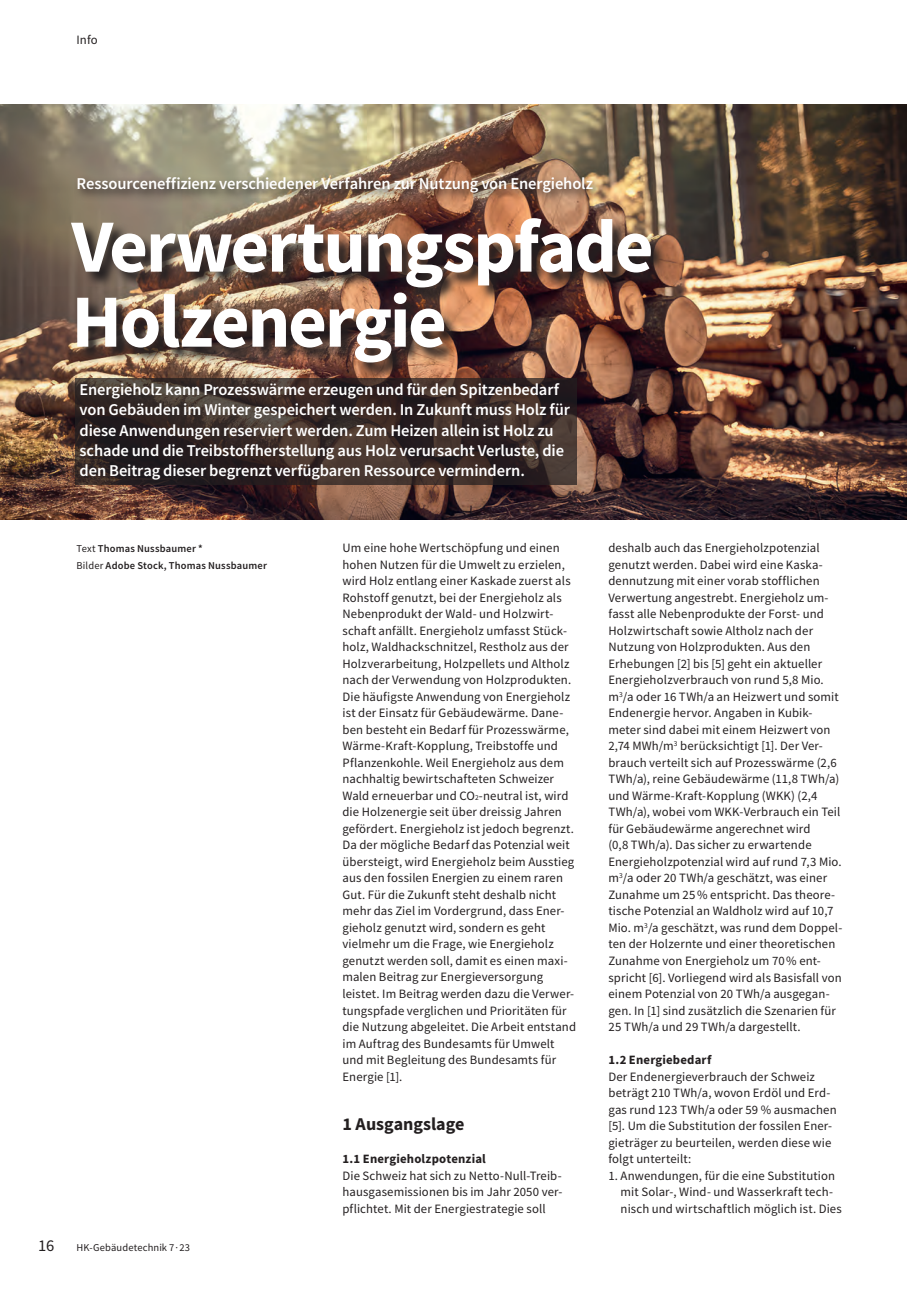
<style>
.page{position:relative;width:919px;height:1289px;background:#fff}
.page>*{position:absolute;margin:0;border:0;box-sizing:border-box;transform-origin:0 0}
.t1{font:700 75px/75px "Source Sans Pro";letter-spacing:-.03em;color:#fff}
.t2{font:700 18px "Source Sans Pro";color:#231f20}
.t3{font:600 16.5px/20.2px "Source Sans Pro";letter-spacing:-.01em;color:#fff}
.t4{font:16.5px "Source Sans Pro";color:#231f20}
.t5{font:12.75px/16.5px "Source Sans Pro";letter-spacing:.01em;color:#231f20}
.t6{font:700 12.75px "Source Sans Pro";letter-spacing:.015em;color:#231f20}
.t7{font:600 10.5px/16.5px "Source Sans Pro";letter-spacing:.02em;color:#231f20}
.t8{font:10.5px "Source Sans Pro";letter-spacing:.01em;color:#231f20}
.s1{font-size:7.35px}
.s2{font-weight:400}
</style>
<div class="page">
<img style="left:0;top:104px;width:906px;height:415px">
<img style="left:74px;top:173px;width:530px;height:32px">
<img style="left:72px;top:219px;width:595px;height:160px">
<svg style="left:75px;top:378px;width:501px;height:106px;background:#372a27"></svg>
<p class="t5" style="left:77px;top:31px;width:23px">Info</p>
<p class="t3" style="left:77px;top:173px;width:518px">Ressourceneffizienz verschiedener Verfahren zur Nutzung von Energieholz</p>
<h1 class="t1" style="left:71px;top:208px;width:583px">Verwertungspfade<br>Holzenergie</h1>
<p class="t3" style="left:80px;top:379px;width:492px">Energieholz kann Prozesswärme erzeugen und für den Spitzenbedarf von Gebäuden im Winter gespeichert werden. In Zukunft muss Holz für diese Anwendungen reserviert werden. Zum Heizen allein ist Holz zu schade und die Treibstoffherstellung aus Holz verursacht Verluste, die den Beitrag dieser begrenzt verfügbaren Ressource vermindern.</p>
<p class="t5" style="left:342px;top:539px;width:235px">Um eine hohe Wertschöpfung und einen hohen Nutzen für die Umwelt zu erzielen, wird Holz entlang einer Kaskade zuerst als Rohstoff genutzt, bei der Energieholz als Nebenprodukt der Wald- und Holzwirt&shy;schaft anfällt. Energieholz umfasst Stück&shy;holz, Waldhackschnitzel, Restholz aus der Holzverarbeitung, Holzpellets und Altholz nach der Verwendung von Holzprodukten.<br>Die häufigste Anwendung von Energieholz ist der Einsatz für Gebäudewärme. Dane&shy;ben besteht ein Bedarf für Prozesswärme, Wärme-Kraft-Kopplung, Treibstoffe und Pflanzenkohle. Weil Energieholz aus dem nachhaltig bewirtschafteten Schweizer Wald erneuerbar und CO<span class="s1">2</span>-neutral ist, wird die Holzenergie seit über dreissig Jahren gefördert. Energieholz ist jedoch begrenzt.<br>Da der mögliche Bedarf das Potenzial weit übersteigt, wird Energieholz beim Ausstieg aus den fossilen Energien zu einem raren Gut. Für die Zukunft steht deshalb nicht mehr das Ziel im Vordergrund, dass Ener&shy;gieholz genutzt wird, sondern es geht vielmehr um die Frage, wie Energieholz genutzt werden soll, damit es einen maxi&shy;malen Beitrag zur Energieversorgung leistet. Im Beitrag werden dazu die Verwer&shy;tungspfade verglichen und Prioritäten für die Nutzung abgeleitet. Die Arbeit entstand im Auftrag des Bundesamts für Umwelt und mit Begleitung des Bundesamts für Energie [1].</p>
<h2 class="t2" style="left:342px;top:1111px;width:123px">1 Ausgangslage</h2>
<p class="t6" style="left:342px;top:1150px;width:145px">1.1 Energieholzpotenzial</p>
<p class="t5" style="left:342px;top:1166px;width:221px;text-align:justify">Die Schweiz hat sich zu Netto-Null-Treib&shy;hausgasemissionen bis im Jahr 2050 ver&shy;pflichtet. Mit der Energiestrategie soll</p>
<p class="t7" style="left:77px;top:540px;width:192px"><span class="s2">Text</span> Thomas Nussbaumer *<br><span class="s2">Bilder</span> Adobe Stock, Thomas Nussbaumer</p>
<p class="t5" style="left:608px;top:539px;width:235px">deshalb auch das Energieholzpotenzial genutzt werden. Dabei wird eine Kaska&shy;dennutzung mit einer vorab stofflichen Verwertung angestrebt. Energieholz um&shy;fasst alle Nebenprodukte der Forst- und Holzwirtschaft sowie Altholz nach der Nutzung von Holzprodukten. Aus den Erhebungen [2] bis [5] geht ein aktueller Energieholzverbrauch von rund 5,8 Mio. m<sup>3</sup>/a oder 16 TWh/a an Heizwert und somit Endenergie hervor. Angaben in Kubik&shy;meter sind dabei mit einem Heizwert von 2,74 MWh/m<sup>3</sup> berücksichtigt [1]. Der Ver&shy;brauch verteilt sich auf Prozesswärme (2,6<br>TWh/a), reine Gebäudewärme (11,8 TWh/a) und Wärme-Kraft-Kopplung (WKK) (2,4<br>TWh/a), wobei vom WKK-Verbrauch ein Teil für Gebäudewärme angerechnet wird<br>(0,8 TWh/a). Das sicher zu erwartende Energieholzpotenzial wird auf rund 7,3 Mio. m<sup>3</sup>/a oder 20 TWh/a geschätzt, was einer Zunahme um 25% entspricht. Das theore&shy;tische Potenzial an Waldholz wird auf 10,7<br>Mio. m<sup>3</sup>/a geschätzt, was rund dem Doppel&shy;ten der Holzernte und einer theoretischen Zunahme von Energieholz um 70% ent&shy;spricht [6]. Vorliegend wird als Basisfall von einem Potenzial von 20 TWh/a ausgegan&shy;gen. In [1] sind zusätzlich die Szenarien für 25 TWh/a und 29 TWh/a dargestellt.</p>
<p class="t6" style="left:608px;top:1051px;width:105px">1.2 Energiebedarf</p>
<p class="t5" style="left:608px;top:1067px;width:230px">Der Endenergieverbrauch der Schweiz beträgt 210 TWh/a, wovon Erdöl und Erd&shy;gas rund 123 TWh/a oder 59 % ausmachen [5]. Um die Substitution der fossilen Ener&shy;gieträger zu beurteilen, werden diese wie folgt unterteilt:</p>
<p class="t5" style="left:620px;top:1166px;width:223px;text-indent:-12px">1. Anwendungen, für die eine Substitution mit Solar-, Wind- und Wasserkraft tech&shy;nisch und wirtschaftlich möglich ist. Dies</p>
<p class="t4" style="left:38px;top:1234px;width:18px">16</p>
<p class="t8" style="left:77px;top:1240px;width:115px">HK-Gebäudetechnik 7·23</p>
</div>
